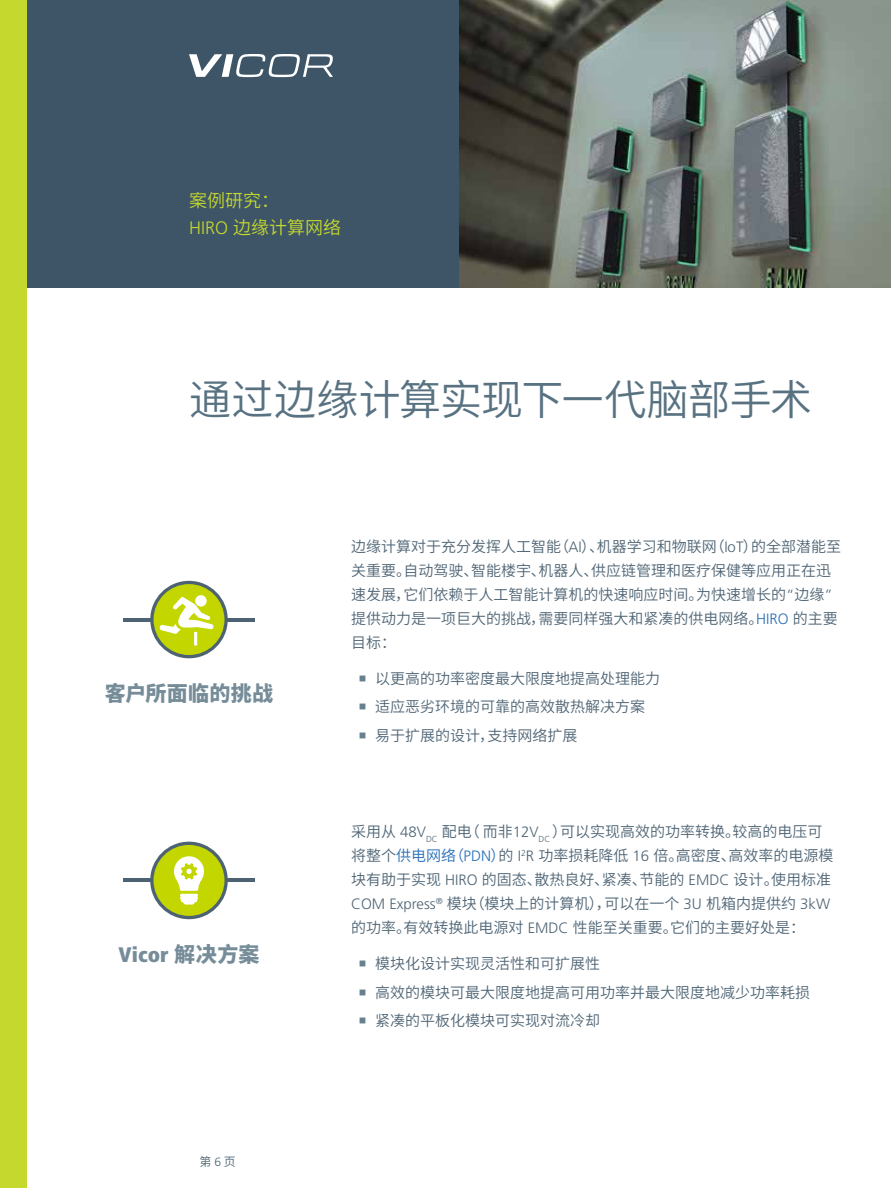
<style>
.page{position:relative;width:891px;height:1188px;background:#fff}
.page>*{position:absolute;margin:0;border:0;box-sizing:border-box;transform-origin:0 0}
.t1{font:42px "Source Han Sans CN";letter-spacing:-.01em;color:#587282}
.t2{font:900 condensed 21px "Frutiger LT Pro";color:#768d99}
.t3{font:800 21px "Source Han Sans CN";letter-spacing:.01em;color:#768d99}
.t4{font:18px/27px "Source Han Sans CN";color:#c4d82e}
.t5{font:15px/24px "Source Han Sans CN";color:#4f6575}
.t6{font:12px "Source Han Sans CN";color:#4f6575}
.s1{font-family:"Frutiger LT Pro";font-weight:300}
.s2{font-family:"Source Han Sans CN";font-weight:800;font-stretch:normal}
.s3{font-family:"Frutiger LT Pro";font-weight:300;color:#286fb7}
.s4{color:#286fb7}
</style>
<div class="page">
<div style="left:0;top:0;width:27px;height:1188px;background:#c4d82e"></div>
<div style="left:27px;top:0;width:433px;height:288px;background:#3d5567"></div>
<svg style="left:189px;top:54px;width:144px;height:23px"></svg>
<hr style="left:123px;top:879px;width:132px;height:3px;background:#4d6373">
<svg style="left:150px;top:842px;width:78px;height:77px"></svg>
<hr style="left:123px;top:618px;width:132px;height:3px;background:#4d6373">
<svg style="left:150px;top:581px;width:78px;height:77px"></svg>
<img style="left:459px;top:0;width:432px;height:288px">
<p class="t4" style="left:189px;top:187px;width:154px">案例研究：<br><span class="s1">HIRO</span> 边缘计算网络</p>
<h1 class="t1" style="left:189px;top:376px;width:625px">通过边缘计算实现下一代脑部手术</h1>
<h2 class="t3" style="left:105px;top:681px;width:170px">客户所面临的挑战</h2>
<h2 class="t2" style="left:118px;top:942px;width:143px">Vicor <span class="s2">解决方案</span></h2>
<p class="t6" style="left:200px;top:1155px;width:38px">第<span class="s1">6</span>页</p>
<p class="t5" style="left:351px;top:535px;width:492px">边缘计算对于充分发挥人工智能（<span class="s1">AI</span>）、机器学习和物联网（<span class="s1">IoT</span>）的全部潜能至关重要。自动驾驶、智能楼宇、机器人、供应链管理和医疗保健等应用正在迅速发展，它们依赖于人工智能计算机的快速响应时间。为快速增长的<span class="s1">“</span>边缘<span class="s1">”</span>提供动力是一项巨大的挑战，需要同样强大和紧凑的供电网络。<span class="s3">HIRO</span> 的主要目标：</p>
<p class="t5" style="left:375px;top:665px;width:286px;line-height:28.5px">以更高的功率密度最大限度地提高处理能力适应恶劣环境的可靠的高效散热解决方案易于扩展的设计，支持网络扩展</p>
<p class="t5" style="left:351px;top:820px;width:484px">采用从 <span class="s1">48V</span><sub>DC</sub> 配电（ 而非<span class="s1">12V</span><sub>DC</sub> ）可以实现高效的功率转换。较高的电压可将整个<span class="s4">供电网络（</span><span class="s3">PDN</span><span class="s4">）</span>的 <span class="s1">I</span><sup>2</sup><span class="s1">R</span> 功率损耗降低 <span class="s1">16</span> 倍。高密度、高效率的电源模块有助于实现 <span class="s1">HIRO</span> 的固态、散热良好、紧凑、节能的 <span class="s1">EMDC</span> 设计。使用标准<span class="s1">COM Express</span><sup>®</sup> 模块（模块上的计算机），可以在一个 <span class="s1">3U</span> 机箱内提供约 <span class="s1">3kW</span>的功率。有效转换此电源对 <span class="s1">EMDC</span> 性能至关重要。它们的主要好处是：</p>
<p class="t5" style="left:375px;top:950px;width:436px;line-height:28.5px">模块化设计实现灵活性和可扩展性<br>高效的模块可最大限度地提高可用功率并最大限度地减少功率耗损紧凑的平板化模块可实现对流冷却</p>
</div>
